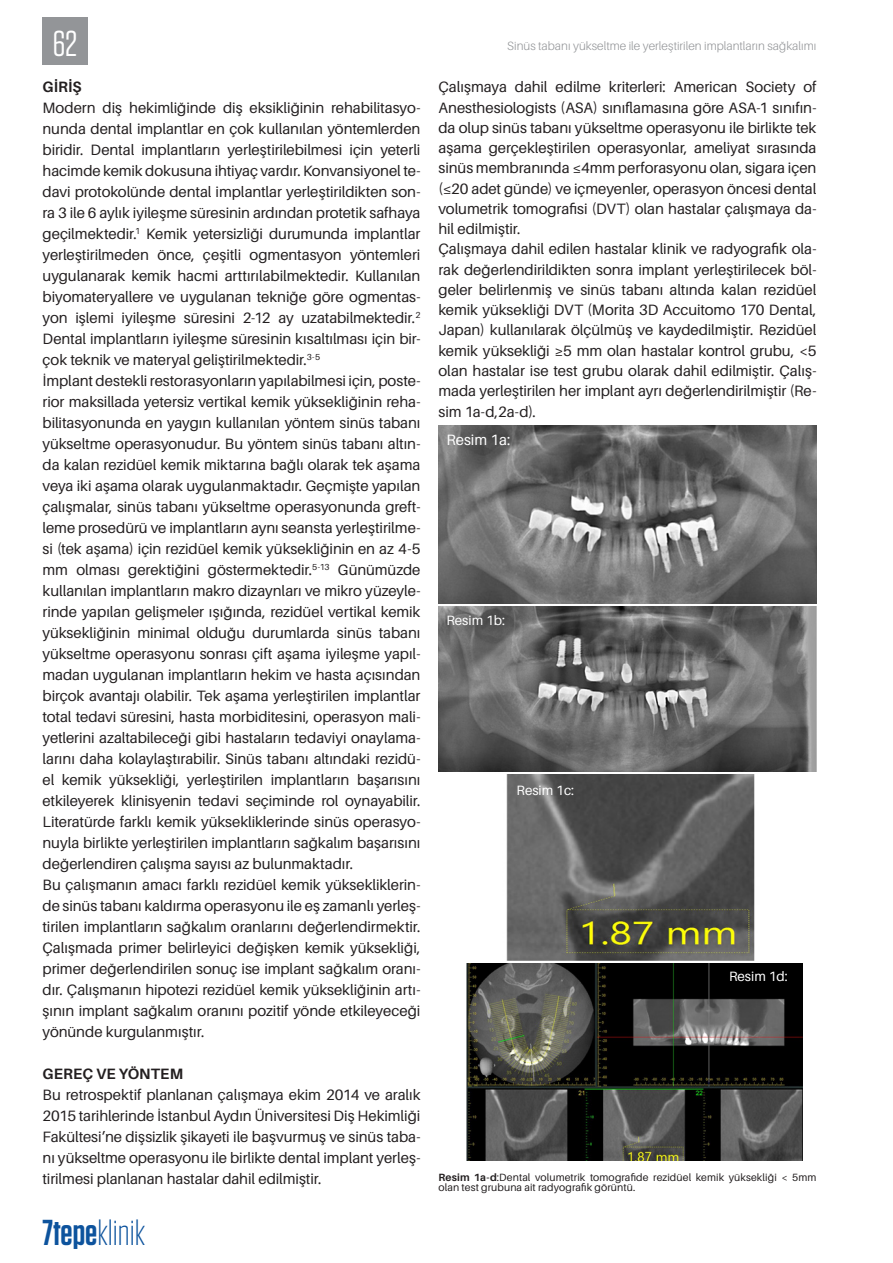
<style>
.page{position:relative;width:893px;height:1263px;background:#fff}
.page>*{position:absolute;margin:0;border:0;box-sizing:border-box;transform-origin:0 0}
.t1{font:300 36px "Tungsten";color:#0d539d}
.t2{font:36px "Tungsten";color:#fff}
.t3{font:15px/21px "Aileron";letter-spacing:-.005em;color:#231f20;text-align:justify}
.t4{font:700 15px "Aileron";letter-spacing:.01em;color:#231f20}
.t5{font:15px "Aileron";color:#fff}
.t6{font:13.5px "Aileron";color:#fff}
.t7{font:300 12px "Aileron";letter-spacing:.005em;color:#939598}
.t8{font:10.5px/10.5px "Aileron";letter-spacing:.005em;color:#231f20}
.s1{font-weight:600}
.s2{font-weight:700}
</style>
<div class="page">
<div style="left:43px;top:18px;width:45px;height:47px;background:#939598"></div>
<img style="left:438px;top:425px;width:378px;height:178px">
<img style="left:438px;top:606px;width:378px;height:165px">
<img style="left:506px;top:775px;width:249px;height:185px">
<img style="left:467px;top:963px;width:336px;height:198px">
<h1 class="t2" style="left:53px;top:25px;width:26px">62</h1>
<p class="t4" style="left:43px;top:79px;width:41px">GİRİŞ</p>
<p class="t3" style="left:43px;top:98px;width:379px">Modern diş hekimliğinde diş eksikliğinin rehabilitasyo&shy;nunda dental implantlar en çok kullanılan yöntemlerden biridir. Dental implantların yerleştirilebilmesi için yeterli hacimde kemik dokusuna ihtiyaç vardır. Konvansiyonel te&shy;davi protokolünde dental implantlar yerleştirildikten son&shy;ra 3 ile 6 aylık iyileşme süresinin ardından protetik safhaya geçilmektedir.<sup>1</sup> Kemik yetersizliği durumunda implantlar yerleştirilmeden önce, çeşitli ogmentasyon yöntemleri uygulanarak kemik hacmi arttırılabilmektedir. Kullanılan biyomateryallere ve uygulanan tekniğe göre ogmentas&shy;yon işlemi iyileşme süresini 2-12 ay uzatabilmektedir.<sup>2<br></sup>Dental implantların iyileşme süresinin kısaltılması için bir&shy;çok teknik ve materyal geliştirilmektedir.<sup>3-5</sup></p>
<p class="t3" style="left:43px;top:371px;width:379px">İmplant destekli restorasyonların yapılabilmesi için, poste&shy;rior maksillada yetersiz vertikal kemik yüksekliğinin reha&shy;bilitasyonunda en yaygın kullanılan yöntem sinüs tabanı yükseltme operasyonudur. Bu yöntem sinüs tabanı altın&shy;da kalan rezidüel kemik miktarına bağlı olarak tek aşama veya iki aşama olarak uygulanmaktadır. Geçmişte yapılan çalışmalar, sinüs tabanı yükseltme operasyonunda greft&shy;leme prosedürü ve implantların aynı seansta yerleştirilme&shy;si (tek aşama) için rezidüel kemik yüksekliğinin en az 4-5 mm olması gerektiğini göstermektedir.<sup>5-13</sup> Günümüzde kullanılan implantların makro dizaynları ve mikro yüzeyle&shy;rinde yapılan gelişmeler ışığında, rezidüel vertikal kemik yüksekliğinin minimal olduğu durumlarda sinüs tabanı yükseltme operasyonu sonrası çift aşama iyileşme yapıl&shy;madan uygulanan implantların hekim ve hasta açısından birçok avantajı olabilir. Tek aşama yerleştirilen implantlar total tedavi süresini, hasta morbiditesini, operasyon mali&shy;yetlerini azaltabileceği gibi hastaların tedaviyi onaylama&shy;larını daha kolaylaştırabilir. Sinüs tabanı altındaki rezidü&shy;el kemik yüksekliği, yerleştirilen implantların başarısını etkileyerek klinisyenin tedavi seçiminde rol oynayabilir.<br>Literatürde farklı kemik yüksekliklerinde sinüs operasyo&shy;nuyla birlikte yerleştirilen implantların sağkalım başarısını değerlendiren çalışma sayısı az bulunmaktadır.</p>
<p class="t3" style="left:43px;top:875px;width:379px">Bu çalışmanın amacı farklı rezidüel kemik yüksekliklerin&shy;de sinüs tabanı kaldırma operasyonu ile eş zamanlı yerleş&shy;tirilen implantların sağkalım oranlarını değerlendirmektir.<br>Çalışmada primer belirleyici değişken kemik yüksekliği, primer değerlendirilen sonuç ise implant sağkalım oranı&shy;dır. Çalışmanın hipotezi rezidüel kemik yüksekliğinin artı&shy;şının implant sağkalım oranını pozitif yönde etkileyeceği yönünde kurgulanmıştır.</p>
<p class="t4" style="left:43px;top:1066px;width:142px">GEREÇ VE YÖNTEM</p>
<p class="t3" style="left:43px;top:1085px;width:379px">Bu retrospektif planlanan çalışmaya ekim 2014 ve aralık 2015 tarihlerinde İstanbul Aydın Üniversitesi Diş Hekimliği Fakültesi’ne dişsizlik şikayeti ile başvurmuş ve sinüs taba&shy;nı yükseltme operasyonu ile birlikte dental implant yerleş&shy;tirilmesi planlanan hastalar dahil edilmiştir.</p>
<h1 class="t1" style="left:43px;top:1214px;width:104px"><span class="s1">7tepe</span>klinik</h1>
<p class="t7" style="left:507px;top:40px;width:311px">Sinüs tabanı yükseltme ile yerleştirilen implantların sağkalımı</p>
<p class="t3" style="left:438px;top:77px;width:379px;line-height:20.2px">Çalışmaya dahil edilme kriterleri: American Society of Anesthesiologists (ASA) sınıflamasına göre ASA-1 sınıfın&shy;da olup sinüs tabanı yükseltme operasyonu ile birlikte tek aşama gerçekleştirilen operasyonlar, ameliyat sırasında sinüs membranında ≤4mm perforasyonu olan, sigara içen (≤20 adet günde) ve içmeyenler, operasyon öncesi dental volumetrik tomografisi (DVT) olan hastalar çalışmaya da&shy;hil edilmiştir.</p>
<p class="t3" style="left:438px;top:239px;width:379px;line-height:20.4px">Çalışmaya dahil edilen hastalar klinik ve radyografik ola&shy;rak değerlendirildikten sonra implant yerleştirilecek böl&shy;geler belirlenmiş ve sinüs tabanı altında kalan rezidüel kemik yüksekliği DVT (Morita 3D Accuitomo 170 Dental, Japan) kullanılarak ölçülmüş ve kaydedilmiştir. Rezidüel kemik yüksekliği ≥5 mm olan hastalar kontrol grubu, &lt;5 olan hastalar ise test grubu olarak dahil edilmiştir. Çalış&shy;mada yerleştirilen her implant ayrı değerlendirilmiştir (Re&shy;sim 1a-d,2a-d).</p>
<p class="t5" style="left:446px;top:431px;width:66px">Resim 1a:</p>
<p class="t6" style="left:446px;top:613px;width:60px">Resim 1b:</p>
<p class="t6" style="left:517px;top:782px;width:59px">Resim 1c:</p>
<p class="t6" style="left:729px;top:969px;width:60px">Resim 1d:</p>
<p class="t8" style="left:438px;top:1172px;width:379px"><span class="s2">Resim 1a-d</span>:Dental volumetrik tomografide rezidüel kemik yüksekliği &lt; 5mm olan test grubuna ait radyografik görüntü.</p>
</div>
